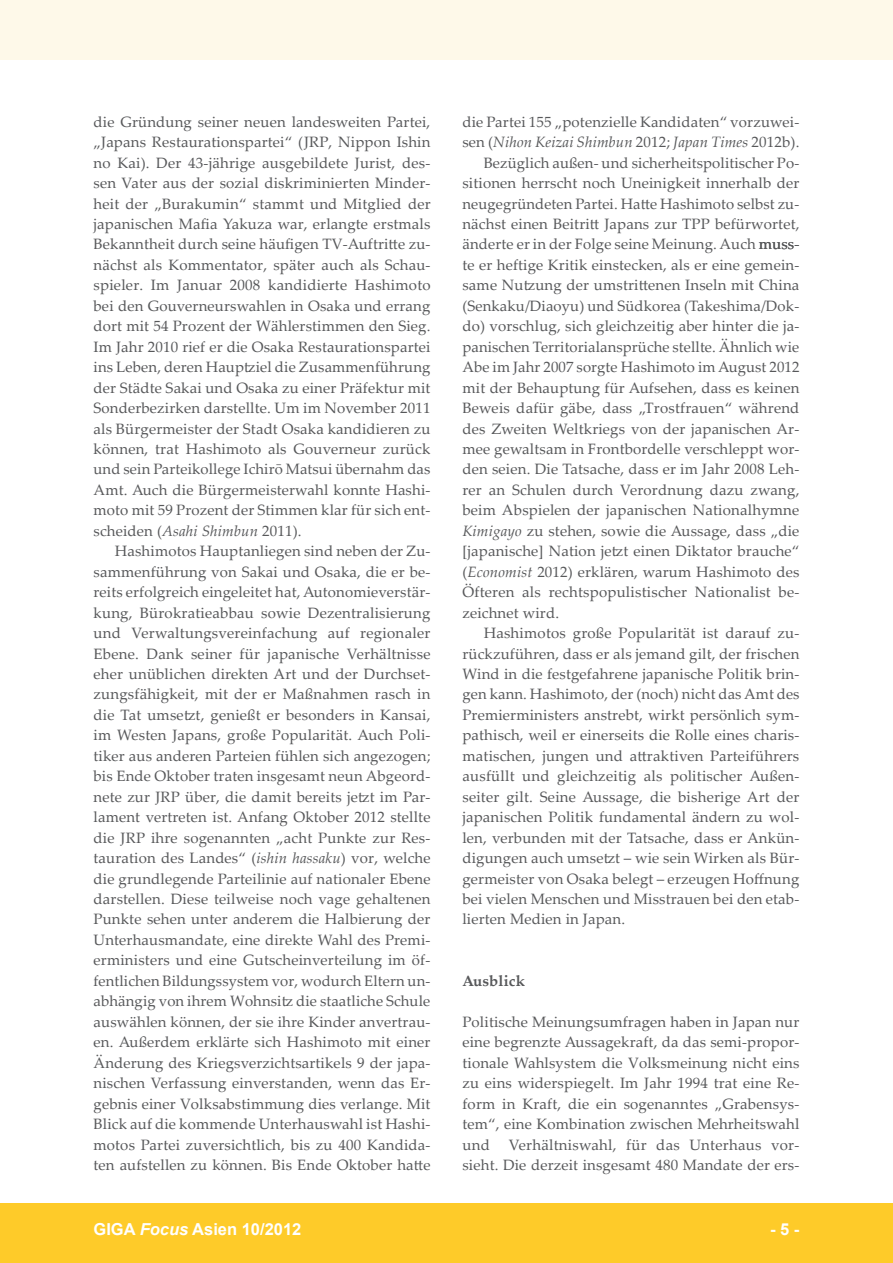
<style>
.page{position:relative;width:893px;height:1263px;background:#fff}
.page>*{position:absolute;margin:0;border:0;box-sizing:border-box;transform-origin:0 0}
.t1{font:700 16.5px "Arial";color:#fff}
.foc__text_fliesstext{font:15px/20.4px "Palatino Linotype";letter-spacing:.01em;color:#57585a;text-align:justify}
.foc__text_1__absatz{font:15px/20.4px "Palatino Linotype";letter-spacing:.01em;color:#57585a;text-align:justify}
.foc__text_ueberschri{font:700 15px "Palatino Linotype";letter-spacing:.01em;color:#57585a}
.s1{font-style:italic}
</style>
<div class="page">
<div style="left:0;top:1203px;width:893px;height:60px;background:#fecb29"></div>
<div style="left:0;top:1px;width:893px;height:59px;background:#fef9e9"></div>
<p class="foc__text_1__absatz" style="left:94px;top:111px;width:339px">die Gründung seiner neuen landesweiten Partei, „Japans Restaurationspartei“ (JRP, Nippon Ishin no Kai). Der 43-jährige ausgebildete Jurist, des&shy;sen Vater aus der sozial diskriminierten Minder&shy;heit der „Burakumin“ stammt und Mitglied der japanischen Mafia Yakuza war, erlangte erstmals Bekanntheit durch seine häufigen TV-Auftritte zu&shy;nächst als Kommentator, später auch als Schau&shy;spieler. Im Januar 2008 kandidierte Hashimoto bei den Gouverneurswahlen in Osaka und errang dort mit 54 Prozent der Wählerstimmen den Sieg.<br>Im Jahr 2010 rief er die Osaka Restaurationspartei ins Leben, deren Hauptziel die Zusammenführung der Städte Sakai und Osaka zu einer Präfektur mit Sonderbezirken darstellte. Um im November 2011 als Bürgermeister der Stadt Osaka kandidieren zu können, trat Hashimoto als Gouverneur zurück und sein Parteikollege Ichirō Matsui übernahm das Amt. Auch die Bürgermeisterwahl konnte Hashi&shy;moto mit 59 Prozent der Stimmen klar für sich ent&shy;scheiden (<span class="s1">Asahi Shimbun</span> 2011).</p>
<p class="foc__text_fliesstext" style="left:94px;top:540px;width:339px;text-indent:21px">Hashimotos Hauptanliegen sind neben der Zu&shy;sammenführung von Sakai und Osaka, die er be&shy;reits erfolgreich eingeleitet hat, Autonomieverstär&shy;kung, Bürokratieabbau sowie Dezentralisierung und Verwaltungsvereinfachung auf regionaler Ebene. Dank seiner für japanische Verhältnisse eher unüblichen direkten Art und der Durchset&shy;zungsfähigkeit, mit der er Maßnahmen rasch in die Tat umsetzt, genießt er besonders in Kansai, im Westen Japans, große Popularität. Auch Poli&shy;tiker aus anderen Parteien fühlen sich angezogen; bis Ende Oktober traten insgesamt neun Abgeord&shy;nete zur JRP über, die damit bereits jetzt im Par&shy;lament vertreten ist. Anfang Oktober 2012 stellte die JRP ihre sogenannten „acht Punkte zur Res&shy;tauration des Landes“ (<span class="s1">ishin hassaku</span>) vor, welche die grundlegende Parteilinie auf nationaler Ebene darstellen. Diese teilweise noch vage gehaltenen Punkte sehen unter anderem die Halbierung der Unterhausmandate, eine direkte Wahl des Premi&shy;erministers und eine Gutscheinverteilung im öf&shy;fentlichen Bildungssystem vor, wodurch Eltern un&shy;abhängig von ihrem Wohnsitz die staatliche Schule auswählen können, der sie ihre Kinder anvertrau&shy;en. Außerdem erklärte sich Hashimoto mit einer Änderung des Kriegsverzichtsartikels 9 der japa&shy;nischen Verfassung einverstanden, wenn das Er&shy;gebnis einer Volksabstimmung dies verlange. Mit Blick auf die kommende Unterhauswahl ist Hashi&shy;motos Partei zuversichtlich, bis zu 400 Kandida&shy;ten aufstellen zu können. Bis Ende Oktober hatte</p>
<p class="foc__text_fliesstext" style="left:462px;top:111px;width:338px">die Partei 155 „potenzielle Kandidaten“ vorzuwei&shy;sen (<span class="s1">Nihon Keizai Shimbun</span> 2012; <span class="s1">Japan Times</span> 2012b).</p>
<p class="foc__text_fliesstext" style="left:462px;top:152px;width:339px;text-indent:21px">Bezüglich außen- und sicherheitspolitischer Po&shy;sitionen herrscht noch Uneinigkeit innerhalb der neugegründeten Partei. Hatte Hashimoto selbst zu&shy;nächst einen Beitritt Japans zur TPP befürwortet, änderte er in der Folge seine Meinung. Auch muss&shy;te er heftige Kritik einstecken, als er eine gemein&shy;same Nutzung der umstrittenen Inseln mit China (Senkaku/Diaoyu) und Südkorea (Takeshima/Dok&shy;do) vorschlug, sich gleichzeitig aber hinter die ja&shy;panischen Territorialansprüche stellte. Ähnlich wie Abe im Jahr 2007 sorgte Hashimoto im August 2012 mit der Behauptung für Aufsehen, dass es keinen Beweis dafür gäbe, dass „Trostfrauen“ während des Zweiten Weltkriegs von der japanischen Ar&shy;mee gewaltsam in Frontbordelle verschleppt wor&shy;den seien. Die Tatsache, dass er im Jahr 2008 Leh&shy;rer an Schulen durch Verordnung dazu zwang, beim Abspielen der japanischen Nationalhymne <span class="s1">Kimigayo</span> zu stehen, sowie die Aussage, dass „die [japanische] Nation jetzt einen Diktator brauche“ (<span class="s1">Economist</span> 2012) erklären, warum Hashimoto des Öfteren als rechtspopulistischer Nationalist be&shy;zeichnet wird.</p>
<p class="foc__text_fliesstext" style="left:462px;top:622px;width:339px;text-indent:21px">Hashimotos große Popularität ist darauf zu&shy;rückzuführen, dass er als jemand gilt, der frischen Wind in die festgefahrene japanische Politik brin&shy;gen kann. Hashimoto, der (noch) nicht das Amt des Premierministers anstrebt, wirkt persönlich sym&shy;pathisch, weil er einerseits die Rolle eines charis&shy;matischen, jungen und attraktiven Parteiführers ausfüllt und gleichzeitig als politischer Außen&shy;seiter gilt. Seine Aussage, die bisherige Art der japanischen Politik fundamental ändern zu wol&shy;len, verbunden mit der Tatsache, dass er Ankün&shy;digungen auch umsetzt – wie sein Wirken als Bür&shy;germeister von Osaka belegt – erzeugen Hoffnung bei vielen Menschen und Misstrauen bei den etab&shy;lierten Medien in Japan.</p>
<p class="foc__text_ueberschri" style="left:462px;top:970px;width:64px">Ausblick</p>
<p class="foc__text_1__absatz" style="left:462px;top:1011px;width:339px">Politische Meinungsumfragen haben in Japan nur eine begrenzte Aussagekraft, da das semi-propor&shy;tionale Wahlsystem die Volksmeinung nicht eins zu eins widerspiegelt. Im Jahr 1994 trat eine Re&shy;form in Kraft, die ein sogenanntes „Grabensys&shy;tem“, eine Kombination zwischen Mehrheitswahl und</p>
<p class="foc__text_1__absatz" style="left:462px;top:1133px;width:338px;text-align:right">Verhältniswahl, für das Unterhaus vor-<br>sieht. Die derzeit insgesamt 480 Mandate der ers-</p>
<p class="t1" style="left:94px;top:1218px;width:209px">GIGA <span class="s1">Focus</span> Asien 10/2012</p>
<p class="t1" style="left:770px;top:1218px;width:31px">- 5 -</p>
</div>
